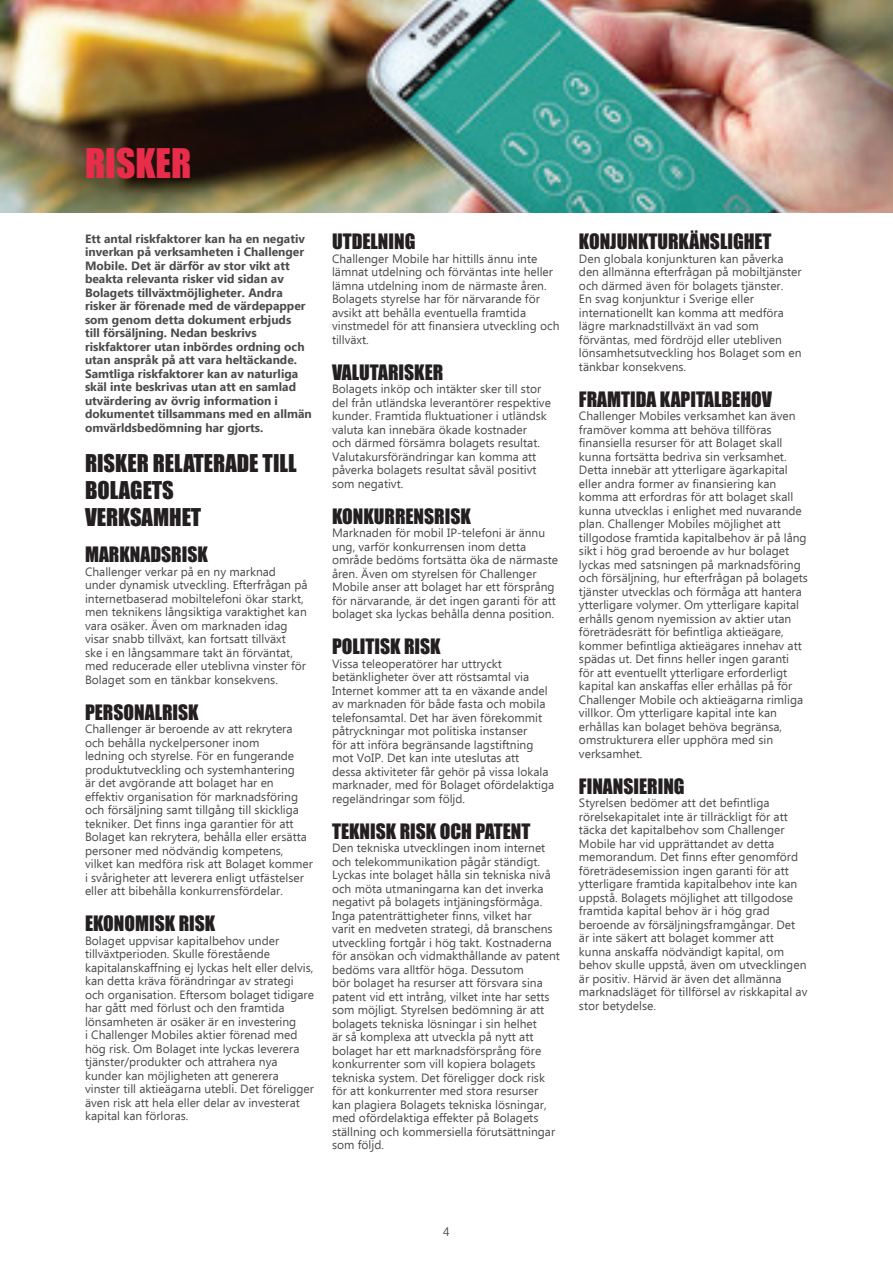
<style>
.page{position:relative;width:893px;height:1263px;background:#fff}
.page>*{position:absolute;margin:0;border:0;box-sizing:border-box;transform-origin:0 0}
.t1{font:37.5px "Impact";color:#ea2c4b}
.t2{font:22.5px/27px "Impact";color:#231f20}
.t3{font:19.5px "Impact";color:#231f20}
.t4{font:12px/13.5px "Ebrima";color:#4b4c4d}
.t5{font:700 12px/13.5px "Ebrima";color:#4b4c4d}
</style>
<div class="page">
<img style="left:0;top:0;width:893px;height:213px">
<h1 class="t1" style="left:85px;top:135px;width:108px">RISKER</h1>
<p class="t5" style="left:85px;top:232px;width:228px">Ett antal riskfaktorer kan ha en negativ inverkan på verksamheten i Challenger Mobile. Det är därför av stor vikt att beakta relevanta risker vid sidan av Bolagets tillväxtmöjligheter. Andra risker är förenade med de värdepapper som genom detta dokument erbjuds<br>till försäljning. Nedan beskrivs riskfaktorer utan inbördes ordning och utan anspråk på att vara heltäckande.<br>Samtliga riskfaktorer kan av naturliga skäl inte beskrivas utan att en samlad utvärdering av övrig information i dokumentet tillsammans med en allmän omvärldsbedömning har gjorts.</p>
<h2 class="t2" style="left:85px;top:449px;width:24px">RISKER</h2>
<h2 class="t2" style="left:153px;top:449px;width:12px">RELATERA</h2>
<h2 class="t2" style="left:237px;top:449px;width:36px">DE TILL</h2>
<h2 class="t2" style="left:85px;top:476px;width:25px">BOLAGETS<br>VERKSAM</h2>
<h2 class="t2" style="left:169px;top:503px;width:23px">HET</h2>
<h3 class="t3" style="left:85px;top:539px;width:26px">MARKNA</h3>
<h3 class="t3" style="left:150px;top:539px;width:22px">DSRISK</h3>
<p class="t4" style="left:85px;top:566px;width:224px">Challenger verkar på en ny marknad under dynamisk utveckling. Efterfrågan på internetbaserad mobiltelefoni ökar starkt, men teknikens långsiktiga varaktighet kan vara osäker. Även om marknaden idag visar snabb tillväxt, kan fortsatt tillväxt<br>ske i en långsammare takt än förväntat, med reducerade eller uteblivna vinster för Bolaget som en tänkbar konsekvens.</p>
<h3 class="t3" style="left:85px;top:697px;width:11px">PERSONALRISK</h3>
<p class="t4" style="left:85px;top:723px;width:230px">Challenger är beroende av att rekrytera och behålla nyckelpersoner inom<br>ledning och styrelse. För en fungerande produktutveckling och systemhantering<br>är det avgörande att bolaget har en effektiv organisation för marknadsföring och försäljning samt tillgång till skickliga tekniker. Det finns inga garantier för att Bolaget kan rekrytera, behålla eller ersätta personer med nödvändig kompetens, vilket kan medföra risk att Bolaget kommer i svårigheter att leverera enligt utfästelser eller att bibehålla konkurrensfördelar.</p>
<h3 class="t3" style="left:85px;top:908px;width:20px">EKONOMISK</h3>
<h3 class="t3" style="left:179px;top:908px;width:10px">RISK</h3>
<p class="t4" style="left:85px;top:935px;width:230px">Bolaget uppvisar kapitalbehov under tillväxtperioden. Skulle förestående kapitalanskaffning ej lyckas helt eller delvis, kan detta kräva förändringar av strategi och organisation. Eftersom bolaget tidigare har gått med förlust och den framtida lönsamheten är osäker är en investering<br>i Challenger Mobiles aktier förenad med hög risk. Om Bolaget inte lyckas leverera tjänster/produkter och attrahera nya kunder kan möjligheten att generera vinster till aktieägarna utebli. Det föreligger även risk att hela eller delar av investerat kapital kan förloras.</p>
<h3 class="t3" style="left:332px;top:226px;width:41px">UTDELNING</h3>
<p class="t4" style="left:332px;top:253px;width:229px">Challenger Mobile har hittills ännu inte lämnat utdelning och förväntas inte heller lämna utdelning inom de närmaste åren.<br>Bolagets styrelse har för närvarande för avsikt att behålla eventuella framtida vinstmedel för att finansiera utveckling och tillväxt.</p>
<h3 class="t3" style="left:332px;top:357px;width:11px">VALUTARISKER</h3>
<p class="t4" style="left:332px;top:383px;width:220px">Bolagets inköp och intäkter sker till stor del från utländska leverantörer respektive kunder. Framtida fluktuationer i utländsk valuta kan innebära ökade kostnader<br>och därmed försämra bolagets resultat.<br>Valutakursförändringar kan komma att påverka bolagets resultat såväl positivt som negativt.</p>
<h3 class="t3" style="left:332px;top:501px;width:21px">KONKURRENSRISK</h3>
<p class="t4" style="left:332px;top:527px;width:228px">Marknaden för mobil IP-telefoni är ännu ung, varför konkurrensen inom detta område bedöms fortsätta öka de närmaste åren. Även om styrelsen för Challenger Mobile anser att bolaget har ett försprång för närvarande, är det ingen garanti för att bolaget ska lyckas behålla denna position.</p>
<h3 class="t3" style="left:332px;top:631px;width:10px">POLITISK</h3>
<h3 class="t3" style="left:404px;top:631px;width:10px">RISK</h3>
<p class="t4" style="left:332px;top:658px;width:224px">Vissa teleoperatö rer har uttryckt<br>betä nkligheter över att röstsamtal via Internet kommer att ta en växande andel av marknaden för både fasta och mobila telefonsamtal. Det har även förekommit påtryckningar mot politiska instanser<br>för att införa begrä nsande lagstiftning mot VoIP. Det kan inte uteslutas att<br>dessa aktiviteter få r gehö r på vissa lokala marknader, med för Bolaget ofördelaktiga regeländringar som följd.</p>
<h3 class="t3" style="left:332px;top:816px;width:20px">TEKNISK</h3>
<h3 class="t3" style="left:400px;top:816px;width:10px">RISK</h3>
<h3 class="t3" style="left:440px;top:816px;width:56px">OCH PATENT</h3>
<p class="t4" style="left:332px;top:842px;width:230px">Den tekniska utvecklingen inom internet och telekommunikation pågår ständigt.<br>Lyckas inte bolaget hålla sin tekniska nivå och möta utmaningarna kan det inverka negativt på bolagets intjäningsförmåga.<br>Inga patenträttigheter finns, vilket har<br>varit en medveten strategi, då branschens utveckling fortgår i hög takt. Kostnaderna för ansökan och vidmakthållande av patent bedöms vara alltför höga. Dessutom<br>bör bolaget ha resurser att försvara sina patent vid ett intrång, vilket inte har setts som möjligt. Styrelsen bedömning är att bolagets tekniska lösningar i sin helhet<br>är så komplexa att utveckla på nytt att bolaget har ett marknadsförsprång före konkurrenter som vill kopiera bolagets tekniska system. Det föreligger dock risk för att konkurrenter med stora resurser kan plagiera Bolagets tekniska lösningar, med ofördelaktiga effekter på Bolagets ställning och kommersiella förutsättningar som följd.</p>
<h3 class="t3" style="left:579px;top:226px;width:49px">KONJUNKTURKÄNSLIG</h3>
<h3 class="t3" style="left:744px;top:226px;width:20px">HET</h3>
<p class="t4" style="left:579px;top:253px;width:224px">Den globala konjunkturen kan påverka den allmänna efterfrågan på mobiltjänster och därmed även för bolagets tjänster.<br>En svag konjunktur i Sverige eller internationellt kan komma att medföra lägre marknadstillväxt än vad som förväntas, med fördröjd eller utebliven lönsamhetsutveckling hos Bolaget som en tänkbar konsekvens.</p>
<h3 class="t3" style="left:579px;top:384px;width:19px">FRAMTI</h3>
<h3 class="t3" style="left:636px;top:384px;width:64px">DAKAPITALBE</h3>
<h3 class="t3" style="left:740px;top:384px;width:33px">HOV</h3>
<p class="t4" style="left:579px;top:410px;width:230px">Challenger Mobiles verksamhet kan även framöver komma att behöva tillföras finansiella resurser för att Bolaget skall kunna fortsätta bedriva sin verksamhet.<br>Detta innebär att ytterligare ägarkapital eller andra former av finansiering kan komma att erfordras för att bolaget skall kunna utvecklas i enlighet med nuvarande plan. Challenger Mobiles möjlighet att tillgodose framtida kapitalbehov är på lång sikt i hög grad beroende av hur bolaget lyckas med satsningen på marknadsföring och försäljning, hur efterfrågan på bolagets tjänster utvecklas och förmåga att hantera ytterligare volymer. Om ytterligare kapital erhålls genom nyemission av aktier utan företrädesrätt för befintliga aktieägare, kommer befintliga aktieägares innehav att spädas ut. Det finns heller ingen garanti<br>för att eventuellt ytterligare erforderligt kapital kan anskaffas eller erhållas på för Challenger Mobile och aktieägarna rimliga villkor. Om ytterligare kapital inte kan erhållas kan bolaget behöva begränsa, omstrukturera eller upphöra med sin verksamhet.</p>
<h3 class="t3" style="left:579px;top:771px;width:18px">FINANSIERING</h3>
<p class="t4" style="left:579px;top:797px;width:230px">Styrelsen bedömer att det befintliga rörelsekapitalet inte är tillräckligt för att täcka det kapitalbehov som Challenger Mobile har vid upprättandet av detta memorandum. Det finns efter genomförd företrädesemission ingen garanti för att ytterligare framtida kapitalbehov inte kan uppstå. Bolagets möjlighet att tillgodose framtida kapital behov är i hög grad beroende av försäljningsframgångar. Det är inte säkert att bolaget kommer att kunna anskaffa nödvändigt kapital, om behov skulle uppstå, även om utvecklingen är positiv. Härvid är även det allmänna marknadsläget för tillförsel av riskkapital av stor betydelse.</p>
<p class="t4" style="left:443px;top:1225px;width:8px">4</p>
</div>
